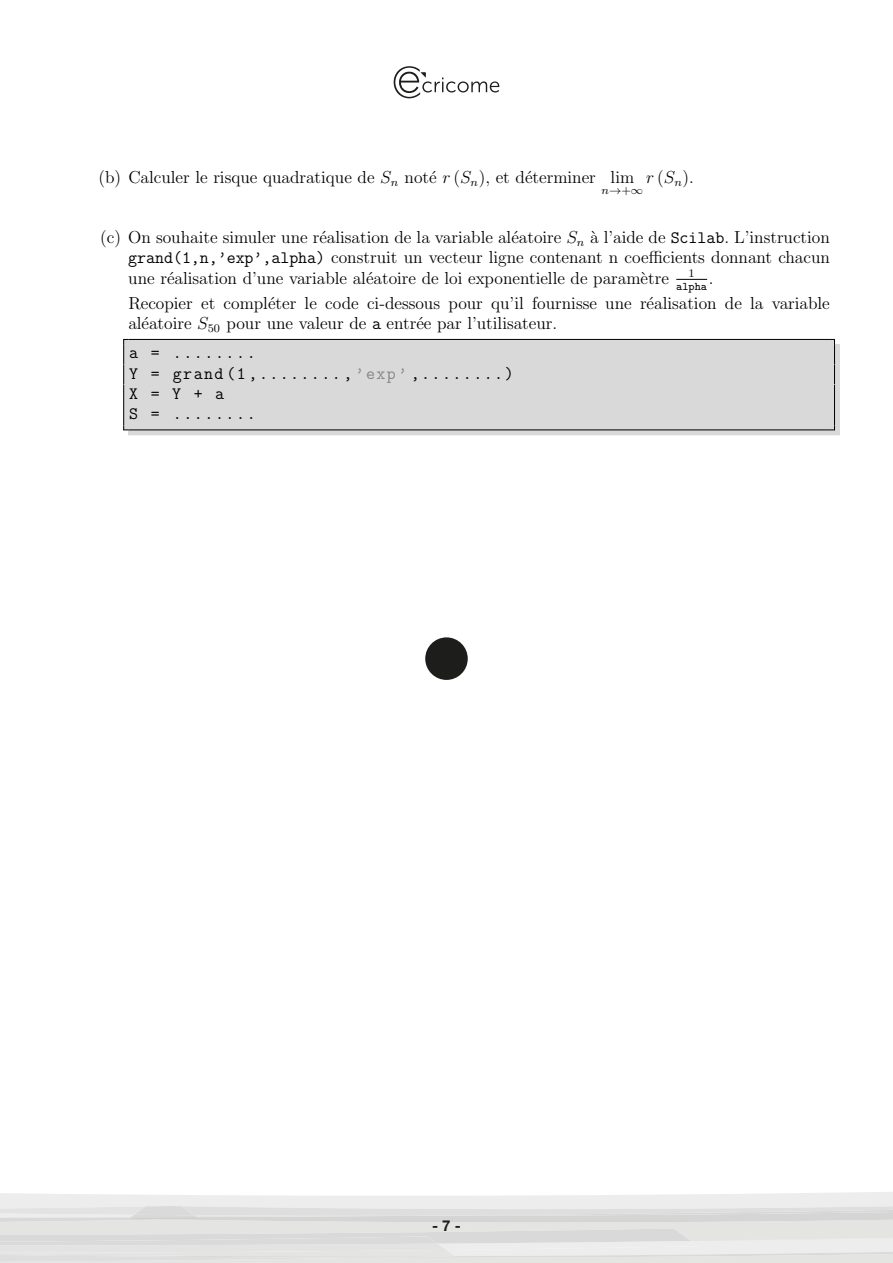
<style>
.page{position:relative;width:893px;height:1263px;background:#fff}
.page>*{position:absolute;margin:0;border:0;box-sizing:border-box;transform-origin:0 0}
.t1{font:17.4px/20.2px "CMR12";color:#000;text-align:justify}
.t2{font:17.4px/20.2px "CMTT12";letter-spacing:.085em;color:#000}
.t3{font:700 15px "Helvetica Neue LT Std";color:#1d1d1b}
.t4{font:11.55px "CMTT8";color:#000}
.t5{font:11.55px "CMSY8";color:#000}
.s1{font-family:"CMMI12"}
.s2{font-family:"CMMI8"}
.s3{font-family:"CMR8"}
.s4{font-family:"CMTT12"}
.s5{color:#858585}
</style>
<div class="page">
<hr style="left:676px;top:279px;width:31px;height:1px;background:#000">
<div style="left:123px;top:339px;width:712px;height:5px;background:#d9d9d9"></div>
<hr style="left:128px;top:339px;width:702px;height:1px;background:#000">
<div style="left:128px;top:344px;width:702px;height:20px;background:#d9d9d9"></div>
<div style="left:128px;top:364px;width:702px;height:21px;background:#d9d9d9"></div>
<div style="left:128px;top:385px;width:702px;height:20px;background:#d9d9d9"></div>
<div style="left:128px;top:405px;width:702px;height:20px;background:#d9d9d9"></div>
<div style="left:123px;top:425px;width:712px;height:5px;background:#d9d9d9"></div>
<div style="left:128px;top:430px;width:712px;height:5px;background:#d9d9d9"></div>
<svg style="left:123px;top:339px;width:5px;height:92px"></svg>
<hr style="left:128px;top:430px;width:702px;height:1px;background:#000">
<svg style="left:830px;top:339px;width:10px;height:92px"></svg>
<div style="left:425px;top:637px;width:43px;height:43px;background:#1d1d1b;border-radius:50%"></div>
<svg style="left:0;top:1192px;width:893px;height:71px;background:#e4e4e4"></svg>
<svg style="left:394px;top:66px;width:105px;height:32px"></svg>
<p class="t1" style="left:98px;top:169px;width:537px">(b) Calculer le risque quadratique de <span class="s1">S</span><sub>n</sub> not´e <span class="s1">r</span> (<span class="s1">S</span><sub>n</sub>), et d´eterminer lim</p>
<p class="t5" style="left:602px;top:183px;width:43px"><span class="s2">n</span>→<span class="s3">+</span>∞</p>
<p class="t1" style="left:646px;top:169px;width:49px"><span class="s1">r</span> (<span class="s1">S</span><sub>n</sub>).</p>
<p class="t1" style="left:128px;top:229px;width:703px;text-indent:-28px">(c) On souhaite simuler une r´ealisation de la variable al´eatoire <span class="s1">S</span><sub>n</sub> `a l’aide de <span class="s4">Scilab</span>. L’instruction <span class="s4">grand(1,n,’exp’,alpha)</span> construit un vecteur ligne contenant n coefficients donnant chacun une r´ealisation d’une variable al´eatoire de loi exponentielle de param`etre <sup>1</sup></p>
<p class="t4" style="left:676px;top:282px;width:39px">alpha <sup>.</sup></p>
<p class="t1" style="left:128px;top:294px;width:703px">Recopier et compl´eter le code ci-dessous pour qu’il fournisse une r´ealisation de la variable al´eatoire <span class="s1">S</span><sub>50</sub> pour une valeur de <span class="s4">a</span> entr´ee par l’utilisateur.</p>
<p class="t2" style="left:129px;top:344px;width:386px">a = ........<br>Y = grand(1,........,<span class="s5">’exp’</span> ,........)<br>X=Y+a<br>S = ........</p>
<p class="t3" style="left:432px;top:1216px;width:30px">- 7 -</p>
</div>
